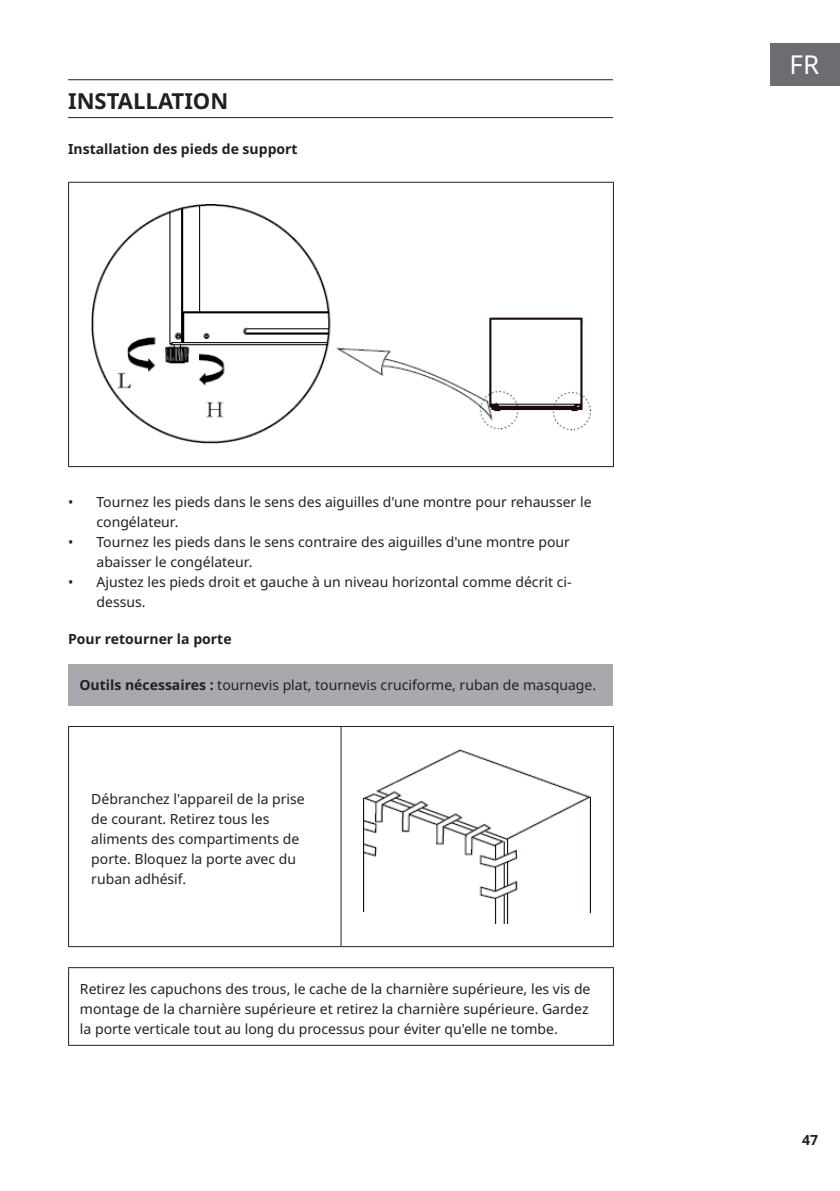
<style>
.page{position:relative;width:840px;height:1191px;background:#fff}
.page>*{position:absolute;margin:0;border:0;box-sizing:border-box;transform-origin:0 0}
.t1{font:26px "Noto Sans";color:#fff}
.t2{font:700 22px "Noto Sans";color:#231f20}
.t3{font:14px/20px "Noto Sans";color:#231f20}
.t4{font:700 14px "Noto Sans";color:#231f20}
.s1{font-weight:700}
</style>
<div class="page">
<div style="left:770px;top:43px;width:69px;height:42px;background:#6c6d70"></div>
<hr style="left:68px;top:79px;width:544px;height:1px;background:#231f20">
<hr style="left:68px;top:117px;width:544px;height:1px;background:#231f20">
<div style="left:68px;top:664px;width:544px;height:41px;background:#a8a9ad"></div>
<hr style="left:68px;top:182px;width:545px;height:1px;background:#231f20">
<hr style="left:68px;top:183px;width:1px;height:283px;background:#231f20">
<hr style="left:612px;top:183px;width:1px;height:283px;background:#231f20">
<hr style="left:68px;top:466px;width:545px;height:1px;background:#231f20">
<img style="left:91px;top:205px;width:499px;height:239px">
<hr style="left:68px;top:726px;width:273px;height:1px;background:#231f20">
<hr style="left:68px;top:727px;width:1px;height:219px;background:#231f20">
<hr style="left:341px;top:726px;width:272px;height:1px;background:#231f20">
<hr style="left:340px;top:727px;width:1px;height:219px;background:#231f20">
<hr style="left:612px;top:727px;width:1px;height:219px;background:#231f20">
<hr style="left:68px;top:946px;width:273px;height:1px;background:#231f20">
<hr style="left:341px;top:946px;width:272px;height:1px;background:#231f20">
<img style="left:363px;top:749px;width:227px;height:175px">
<hr style="left:68px;top:967px;width:205px;height:1px;background:#231f20">
<hr style="left:68px;top:968px;width:1px;height:76px;background:#231f20">
<hr style="left:273px;top:967px;width:340px;height:1px;background:#231f20">
<hr style="left:612px;top:968px;width:1px;height:76px;background:#231f20">
<hr style="left:68px;top:1044px;width:205px;height:1px;background:#231f20">
<hr style="left:273px;top:1044px;width:340px;height:1px;background:#231f20">
<h2 class="t2" style="left:68px;top:85px;width:162px">INSTALLATION</h2>
<p class="t4" style="left:68px;top:139px;width:231px">Installation des pieds de support</p>
<p class="t3" style="left:96px;top:492px;width:496px;text-indent:-28px">• Tournez les pieds dans le sens des aiguilles d'une montre pour rehausser le congélateur.</p>
<p class="t3" style="left:96px;top:532px;width:475px;text-indent:-28px">• Tournez les pieds dans le sens contraire des aiguilles d'une montre pour abaisser le congélateur.</p>
<p class="t3" style="left:96px;top:572px;width:476px;text-indent:-28px">• Ajustez les pieds droit et gauche à un niveau horizontal comme décrit ci&shy;dessus.</p>
<p class="t4" style="left:68px;top:629px;width:165px">Pour retourner la porte</p>
<p class="t3" style="left:79px;top:675px;width:518px"><span class="s1">Outils nécessaires :</span> tournevis plat, tournevis cruciforme, ruban de masquage.</p>
<p class="t3" style="left:91px;top:789px;width:215px">Débranchez l'appareil de la prise de courant. Retirez tous les aliments des compartiments de porte. Bloquez la porte avec du ruban adhésif.</p>
<p class="t3" style="left:80px;top:979px;width:512px">Retirez les capuchons des trous, le cache de la charnière supérieure, les vis de montage de la charnière supérieure et retirez la charnière supérieure. Gardez la porte verticale tout au long du processus pour éviter qu'elle ne tombe.</p>
<h1 class="t1" style="left:789px;top:46px;width:31px">FR</h1>
<p class="t4" style="left:801px;top:1130px;width:18px">47</p>
</div>
